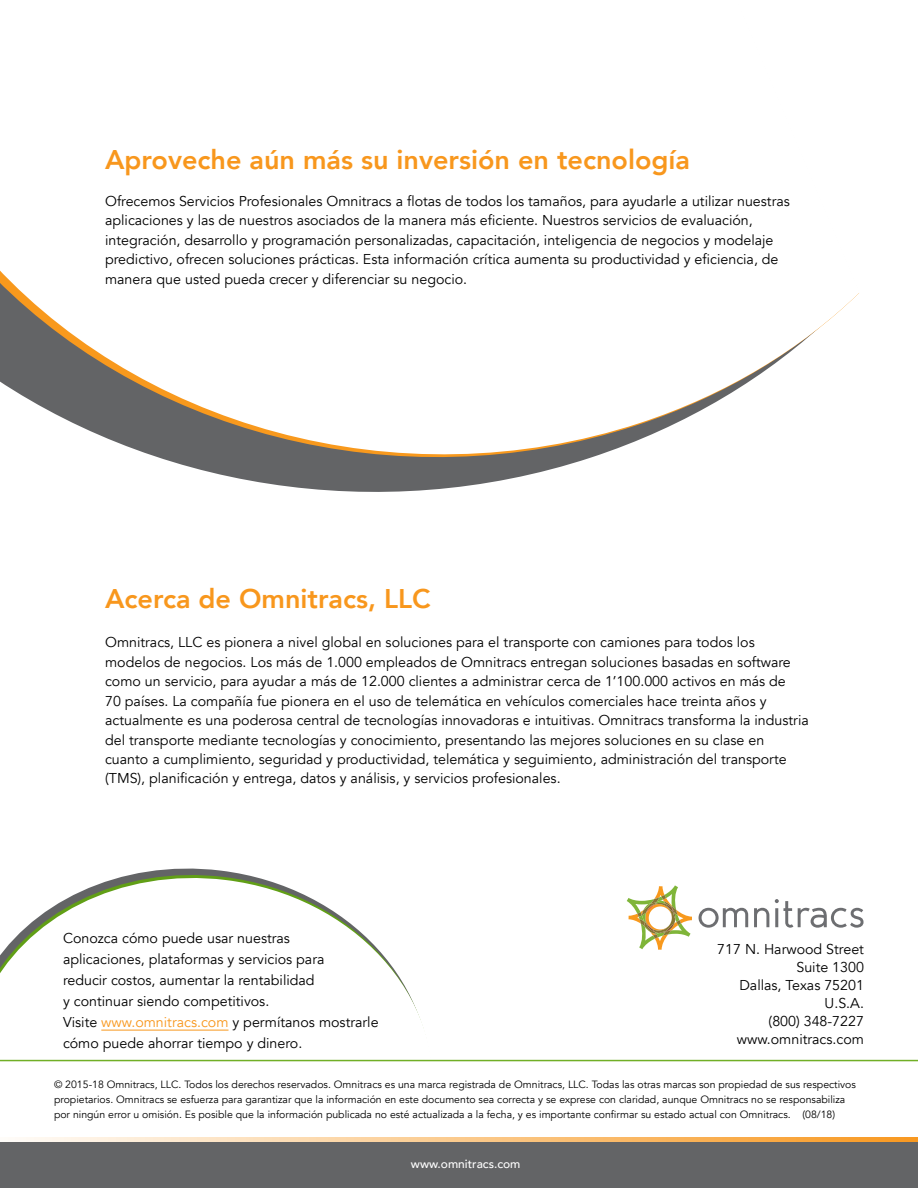
<style>
.page{position:relative;width:918px;height:1188px;background:#fff}
.page>*{position:absolute;margin:0;border:0;box-sizing:border-box;transform-origin:0 0}
.t1{font:800 27px "Avenir";color:#f8971d}
.t2{font:14.25px/19.5px "Avenir";color:#000}
.t3{font:500 12px "Avenir";color:#fff}
.t4{font:10.5px/15px "Avenir";color:#000}
.s1{color:#f8971d}
</style>
<div class="page">
<svg style="left:0;top:868px;width:445px;height:194px"></svg>
<hr style="left:0;top:1060px;width:918px;height:1px;background:#61a60e">
<svg style="left:0;top:270px;width:859px;height:222px"></svg>
<svg style="left:699px;top:908px;width:49px;height:20px"></svg>
<svg style="left:754px;top:908px;width:15px;height:19px"></svg>
<svg style="left:775px;top:899px;width:89px;height:29px"></svg>
<svg style="left:627px;top:885px;width:65px;height:65px"></svg>
<hr style="left:101px;top:1030px;width:128px;height:1px;background:#f8971d">
<svg style="left:23px;top:1137px;width:895px;height:5px;background:#fac88a"></svg>
<div style="left:0;top:1142px;width:918px;height:46px;background:#636466"></div>
<h1 class="t1" style="left:105px;top:139px;width:586px">Aproveche aún más su inversión en tecnología</h1>
<p class="t2" style="left:105px;top:191px;width:686px">Ofrecemos Servicios Profesionales Omnitracs a flotas de todos los tamaños, para ayudarle a utilizar nuestras aplicaciones y las de nuestros asociados de la manera más eficiente. Nuestros servicios de evaluación, integración, desarrollo y programación personalizadas, capacitación, inteligencia de negocios y modelaje predictivo, ofrecen soluciones prácticas. Esta información crítica aumenta su productividad y eficiencia, de manera que usted pueda crecer y diferenciar su negocio.</p>
<h1 class="t1" style="left:105px;top:578px;width:327px">Acerca de Omnitracs, LLC</h1>
<p class="t2" style="left:105px;top:633px;width:705px">Omnitracs, LLC es pionera a nivel global en soluciones para el transporte con camiones para todos los modelos de negocios. Los más de 1.000 empleados de Omnitracs entregan soluciones basadas en software como un servicio, para ayudar a más de 12.000 clientes a administrar cerca de 1’100.000 activos en más de<br>70 países. La compañía fue pionera en el uso de telemática en vehículos comerciales hace treinta años y actualmente es una poderosa central de tecnologías innovadoras e intuitivas. Omnitracs transforma la industria del transporte mediante tecnologías y conocimiento, presentando las mejores soluciones en su clase en cuanto a cumplimiento, seguridad y productividad, telemática y seguimiento, administración del transporte (TMS), planificación y entrega, datos y análisis, y servicios profesionales.</p>
<p class="t2" style="left:63px;top:928px;width:317px;line-height:21px">Conozca cómo puede usar nuestras<br>aplicaciones, plataformas y servicios para<br>reducir costos, aumentar la rentabilidad<br>y continuar siendo competitivos.<br>Visite <span class="s1">www.omnitracs.com</span> y permítanos mostrarle cómo puede ahorrar tiempo y dinero.</p>
<p class="t2" style="left:717px;top:940px;width:148px;line-height:18px;text-align:right">717 N. Harwood Street<br>Suite 1300<br>Dallas, Texas 75201<br>U.S.A.<br>(800) 348-7227 www.omnitracs.com</p>
<p class="t4" style="left:54px;top:1077px;width:804px">© 2015-18 Omnitracs, LLC. Todos los derechos reservados. Omnitracs es una marca registrada de Omnitracs, LLC. Todas las otras marcas son propiedad de sus respectivos propietarios. Omnitracs se esfuerza para garantizar que la información en este documento sea correcta y se exprese con claridad, aunque Omnitracs no se responsabiliza por ningún error u omisión. Es posible que la información publicada no esté actualizada a la fecha, y es importante confirmar su estado actual con Omnitracs. (08/18)</p>
<p class="t3" style="left:411px;top:1153px;width:111px">www.omnitracs.com</p>
</div>
